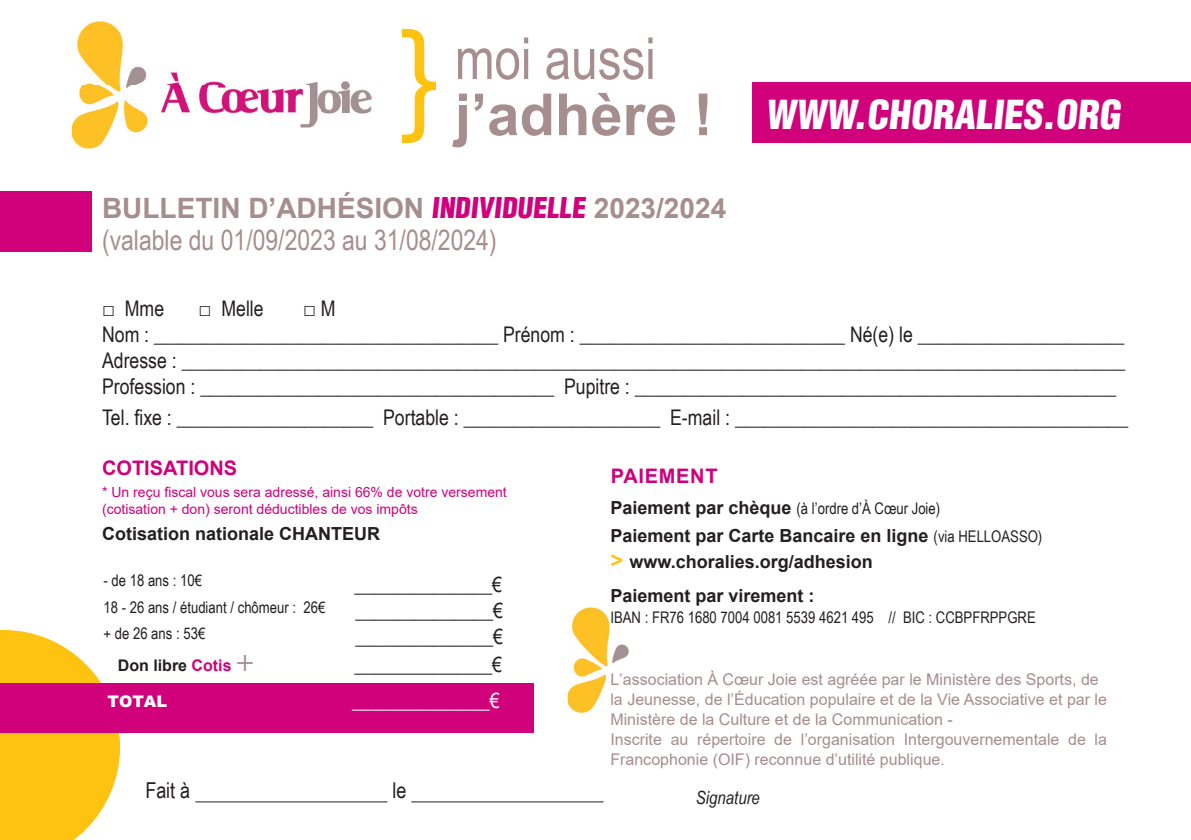
<style>
.page{position:relative;width:1191px;height:840px;background:#fff}
.page>*{position:absolute;margin:0;border:0;box-sizing:border-box;transform-origin:0 0}
.t1{font:700 58px "Arial";color:#a68d8e}
.t2{font:58px "Arial Narrow";color:#a68d8e}
.t3{font:900 condensed 39px "Helvetica LT Std";color:#fff}
.t4{font:700 28px "Arial";color:#a68d8e}
.t5{font:28px "Arial Narrow";color:#a68d8e}
.t6{font:21.8px "Arial Narrow";color:#231f20}
.t7{font:21.6px/25.8px "Arial Narrow";color:#231f20}
.t8{font:21.6px "Arial Narrow";color:#fff}
.t9{font:700 20px "Arial";color:#d0017b}
.t10{font:700 20px "Arial";letter-spacing:.035em;color:#d0017b}
.t11{font:italic 18.2px "Arial Narrow";color:#231f20}
.t12{font:700 18px/26.4px "Arial";color:#231f20}
.t13{font:16px/20px "Arial";color:#a68d8e}
.t14{font:16px/26px "Arial Narrow";color:#231f20}
.t15{font:700 16px "Arial";color:#231f20}
.t16{font:900 16px "Arial";color:#fff}
.t17{font:14px/16.8px "Arial";color:#d0017b}
.s1{font-family:"Helvetica LT Std";font-weight:900;font-stretch:condensed;color:#d0017b}
.s2{color:#d0017b}
.s3{font-family:"Myriad Pro";font-weight:400;font-size:30px;color:#a68d8e}
.s4{font-family:"Arial";font-weight:700;font-size:18px}
.s5{font-family:"Arial Narrow";font-weight:400;font-size:16px}
.s6{font-size:22px;color:#fec210}
</style>
<div class="page">
<hr style="left:195px;top:801px;width:192px;height:1px;background:#231f20">
<hr style="left:411px;top:801px;width:192px;height:1px;background:#231f20">
<svg style="left:402px;top:29px;width:34px;height:114px"></svg>
<img style="left:72px;top:21px;width:300px;height:128px">
<img style="left:567px;top:607px;width:62px;height:105px">
<div style="left:0;top:190px;width:92px;height:61px;background:#d0017b"></div>
<div style="left:752px;top:82px;width:439px;height:61px;background:#d0017b"></div>
<svg style="left:0;top:630px;width:120px;height:209px"></svg>
<div style="left:0;top:682px;width:534px;height:50px;background:#d0017b"></div>
<h1 class="t2" style="left:455px;top:16px;width:202px">moi aussi</h1>
<h1 class="t1" style="left:455px;top:74px;width:259px">j’adhère !</h1>
<p class="t4" style="left:102px;top:188px;width:625px">BULLETIN D’ADHÉSION <span class="s1">INDIVIDUELLE</span> 2023/2024</p>
<p class="t5" style="left:102px;top:219px;width:396px">(valable du 01/09/2023 au 31/08/2024)</p>
<h2 class="t3" style="left:765px;top:90px;width:361px">WWW.CHORALIES.ORG</h2>
<p class="t7" style="left:102px;top:294px;width:1024px;text-indent:201px">□ M<br>Nom : ___________________________________ Prénom : ___________________________ Né(e) le _____________________ Adresse : ________________________________________________________________________________________________ Profession : ____________________________________ Pupitre : _________________________________________________</p>
<p class="t7" style="left:102px;top:403px;width:1027px">Tel. fixe : ____________________ Portable : ____________________ E-mail : ________________________________________</p>
<p class="t7" style="left:102px;top:294px;width:64px">□ Mme</p>
<p class="t7" style="left:199px;top:294px;width:67px">□ Melle</p>
<p class="t9" style="left:102px;top:453px;width:137px">COTISATIONS</p>
<p class="t17" style="left:102px;top:483px;width:406px">* Un reçu fi scal vous sera adressé, ainsi 66% de votre versement (cotisation + don) seront déductibles de vos impôts</p>
<p class="t12" style="left:102px;top:520px;width:279px">Cotisation nationale CHANTEUR</p>
<p class="t7" style="left:355px;top:570px;width:149px">______________€</p>
<p class="t14" style="left:103px;top:567px;width:223px">- de 18 ans : 10€<br>18 - 26 ans / étudiant / chômeur : 26€ + de 26 ans : 53€</p>
<p class="t7" style="left:356px;top:596px;width:149px">______________€ ______________€</p>
<p class="t15" style="left:118px;top:653px;width:138px">Don libre <span class="s2">Cotis</span> <span class="s3">+</span></p>
<p class="t7" style="left:355px;top:650px;width:149px">______________€</p>
<p class="t16" style="left:107px;top:689px;width:61px">TOTAL</p>
<p class="t8" style="left:352px;top:684px;width:149px">______________€</p>
<p class="t6" style="left:145px;top:774px;width:46px">Fait à</p>
<p class="t6" style="left:392px;top:774px;width:15px">le</p>
<p class="t10" style="left:611px;top:461px;width:108px">PAIEMENT</p>
<p class="t14" style="left:610px;top:494px;width:331px"><span class="s4">Paiement par chèque</span> (à l’ordre d’À Cœur Joie)</p>
<p class="t12" style="left:610px;top:522px;width:433px">Paiement par Carte Bancaire en ligne <span class="s5">(via HELLOASSO) </span><span class="s6">&gt;</span> www.choralies.org/adhesion</p>
<p class="t12" style="left:610px;top:582px;width:206px">Paiement par virement :</p>
<p class="t14" style="left:610px;top:603px;width:427px">IBAN : FR76 1680 7004 0081 5539 4621 495 // BIC : CCBPFRPPGRE</p>
<p class="t13" style="left:610px;top:668px;width:498px">L’association À Cœur Joie est agréée par le Ministère des Sports, de la Jeunesse, de l’Éducation populaire et de la Vie Associative et par le Ministère de la Culture et de la Communication -<br>Inscrite au répertoire de l’organisation Intergouvernementale de la Francophonie (OIF) reconnue d’utilité publique.</p>
<p class="t11" style="left:696px;top:784px;width:65px">Signature</p>
</div>
